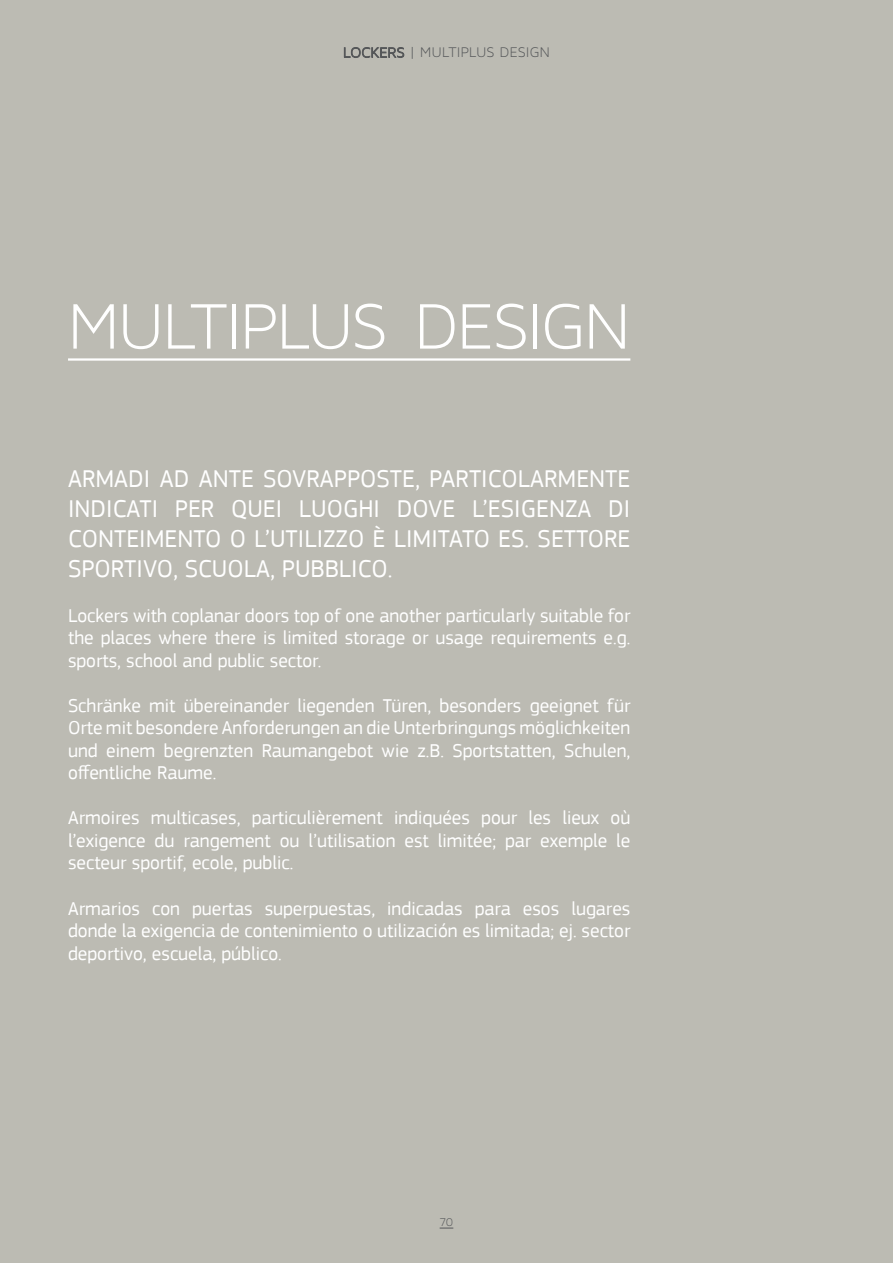
<style>
.page{position:relative;width:893px;height:1263px;background:#bcbbb3}
.page>*{position:absolute;margin:0;border:0;box-sizing:border-box;transform-origin:0 0}
.t1{font:69px "Maven Pro Light 300";letter-spacing:-.02em;color:#fff}
.t2{font:25.5px/30px "PF Square Sans Pro";color:#fff;text-align:justify}
.t3{font:19.5px/22.5px "PF Square Sans Pro";color:#fff;text-align:justify}
.t4{font:15px "Maven Pro Light 300";letter-spacing:.02em;color:#555759}
.t5{font:12px "Maven Pro Light 300";color:#555759}
</style>
<div class="page">
<hr style="left:68px;top:358px;width:562px;height:3px;background:#fff">
<svg style="left:440px;top:1228px;width:13px;height:1px"></svg>
<svg style="left:344px;top:47px;width:60px;height:11px"></svg>
<p class="t4" style="left:343px;top:44px;width:208px">LOCKERS | MULTIPLUS DESIGN</p>
<h1 class="t1" style="left:68px;top:288px;width:564px">MULTIPLUS DESIGN</h1>
<h2 class="t2" style="left:68px;top:464px;width:564px">ARMADI AD ANTE SOVRAPPOSTE, PARTICOLARMENTE INDICATI PER QUEI LUOGHI DOVE L’ESIGENZA DI CONTEIMENTO O L’UTILIZZO È LIMITATO ES. SETTORE SPORTIVO, SCUOLA, PUBBLICO.</h2>
<p class="t3" style="left:68px;top:604px;width:564px">Lockers with coplanar doors top of one another particularly suitable for the places where there is limited storage or usage requirements e.g. sports, school and public sector.</p>
<p class="t3" style="left:68px;top:694px;width:564px">Schränke mit übereinander liegenden Türen, besonders geeignet für Orte mit besondere Anforderungen an die Unterbringungs möglichkeiten und einem begrenzten Raumangebot wie z.B. Sportstatten, Schulen, offentliche Raume.</p>
<p class="t3" style="left:68px;top:807px;width:564px">Armoires multicases, particulièrement indiquées pour les lieux où l’exigence du rangement ou l’utilisation est limitée; par exemple le secteur sportif, ecole, public.</p>
<p class="t3" style="left:68px;top:897px;width:564px">Armarios con puertas superpuestas, indicadas para esos lugares donde la exigencia de contenimiento o utilización es limitada; ej. sector deportivo, escuela, público.</p>
<p class="t5" style="left:440px;top:1215px;width:15px">70</p>
</div>
